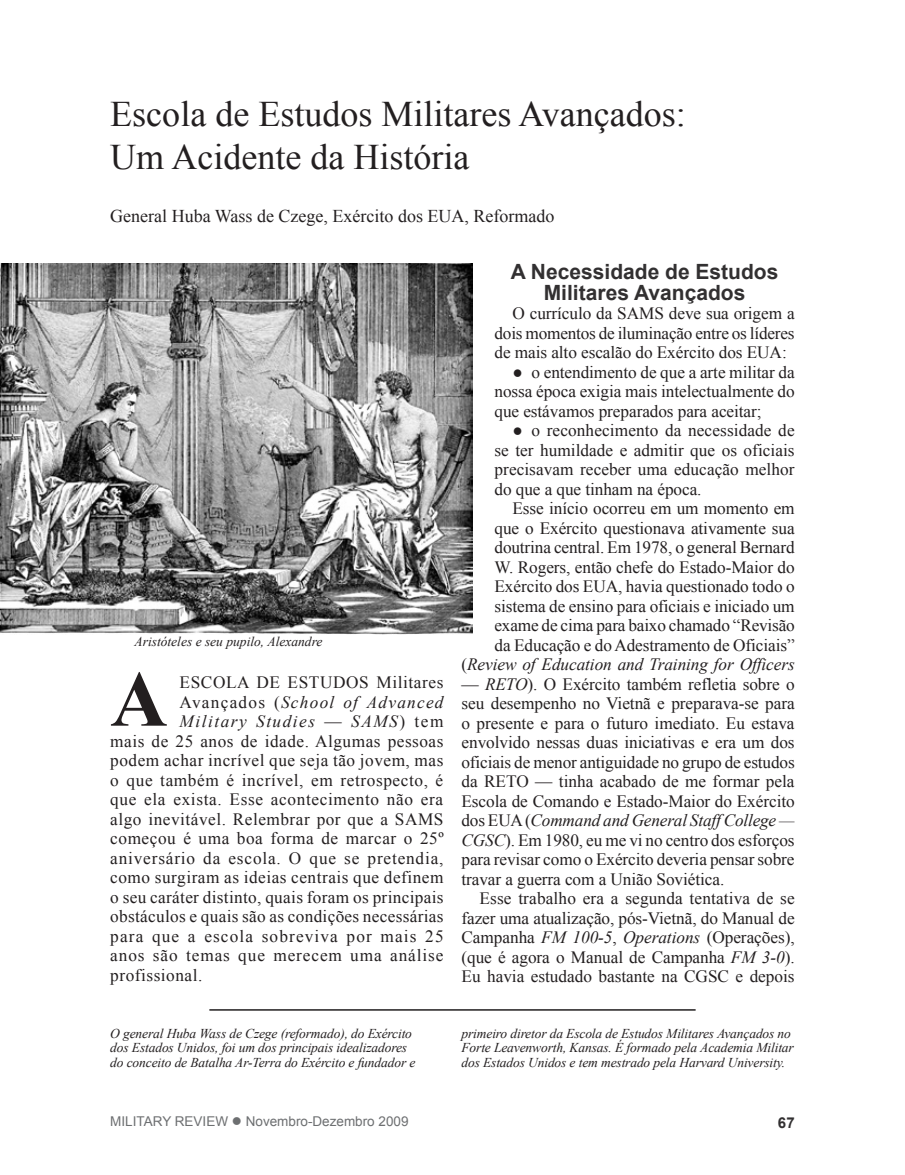
<style>
.page{position:relative;width:905px;height:1175px;background:#fff}
.page>*{position:absolute;margin:0;border:0;box-sizing:border-box;transform-origin:0 0}
.drop_cap_paragraph{font:700 79.5px "Times New Roman";color:#231f20}
.Article_Titles{font:36px "Times New Roman";color:#231f20}
.subhead{font:700 21px/21px "Arial";color:#323031;text-align:center}
.authorname{font:18px "Times New Roman";color:#231f20}
.fob{font:17.25px/19.5px "Times New Roman";letter-spacing:-.005em;color:#231f20;text-align:justify}
.drop_cap_paragraph-2{font:17.25px "Times New Roman";letter-spacing:.03em;color:#231f20}
.bulleted_fob{font:17.25px/19.5px "Times New Roman";letter-spacing:-.005em;color:#231f20;text-align:justify}
.drop_cap_paragraph-3{font:italic 17.25px "Times New Roman";letter-spacing:.085em;color:#231f20}
.drop_cap_paragraph-4{font:17.25px "Times New Roman";letter-spacing:.065em;color:#231f20}
.drop_cap_paragraph-5{font:17.25px "Times New Roman";letter-spacing:.055em;color:#231f20}
.subhead-2{font:700 15px "Arial";color:#323031}
.bio{font:italic 13.5px/14.2px "Times New Roman";letter-spacing:-.01em;color:#231f20}
.footer_b_page{font:13.5px "Arial";color:#6d6f71}
.cutline{font:italic 13.5px "Times New Roman";color:#231f20}
.s1{font-style:normal}
.s2{font-style:italic}
</style>
<div class="page">
<hr style="left:209px;top:1009px;width:486px;height:1px;background:#231f20">
<img style="left:0;top:263px;width:472px;height:371px">
<p class="Article_Titles" style="left:110px;top:90px;width:577px">Escola de Estudos Militares Avançados:</p>
<p class="Article_Titles" style="left:110px;top:133px;width:360px">Um Acidente da História</p>
<p class="authorname" style="left:110px;top:204px;width:446px">General Huba Wass de Czege, Exército dos EUA, Reformado</p>
<p class="cutline" style="left:134px;top:632px;width:189px">Aristóteles e seu pupilo, Alexandre</p>
<p class="drop_cap_paragraph" style="left:110px;top:644px;width:59px">A</p>
<p class="drop_cap_paragraph-2" style="left:180px;top:671px;width:265px">ESCOLA DE ESTUDOS Militares</p>
<p class="drop_cap_paragraph-3" style="left:180px;top:690px;width:265px"><span class="s1">Avançados (</span>School of Advanced</p>
<p class="drop_cap_paragraph-3" style="left:180px;top:709px;width:265px">Military Studies <span class="s1">—</span> SAMS<span class="s1">) tem</span></p>
<p class="drop_cap_paragraph-2" style="left:110px;top:729px;width:335px">mais de 25 anos de idade. Algumas pessoas</p>
<p class="drop_cap_paragraph-2" style="left:110px;top:749px;width:335px">podem achar incrível que seja tão jovem, mas</p>
<p class="drop_cap_paragraph-2" style="left:110px;top:768px;width:334px">o que também é incrível, em retrospecto, é</p>
<p class="drop_cap_paragraph-2" style="left:110px;top:788px;width:334px">que ela exista. Esse acontecimento não era</p>
<p class="drop_cap_paragraph-2" style="left:110px;top:807px;width:334px">algo inevitável. Relembrar por que a SAMS</p>
<p class="drop_cap_paragraph-2" style="left:110px;top:827px;width:335px">começou é uma boa forma de marcar o 25º</p>
<p class="drop_cap_paragraph-2" style="left:110px;top:846px;width:334px">aniversário da escola. O que se pretendia,</p>
<p class="drop_cap_paragraph-2" style="left:110px;top:866px;width:335px">como surgiram as ideias centrais que definem</p>
<p class="drop_cap_paragraph-2" style="left:110px;top:885px;width:335px">o seu caráter distinto, quais foram os principais</p>
<p class="drop_cap_paragraph-2" style="left:110px;top:905px;width:334px">obstáculos e quais são as condições necessárias</p>
<p class="drop_cap_paragraph-4" style="left:110px;top:924px;width:335px">para que a escola sobreviva por mais 25</p>
<p class="drop_cap_paragraph-5" style="left:110px;top:944px;width:335px">anos são temas que merecem uma análise</p>
<p class="drop_cap_paragraph-2" style="left:110px;top:963px;width:93px">profissional.</p>
<p class="subhead" style="left:510px;top:261px;width:269px">A Necessidade de Estudos<br>Militares Avançados</p>
<p class="fob" style="left:494px;top:303px;width:301px;text-indent:18px">O currículo da SAMS deve sua origem a dois momentos de iluminação entre os líderes de mais alto escalão do Exército dos EUA:</p>
<p class="bulleted_fob" style="left:494px;top:362px;width:302px;text-indent:18px">● o entendimento de que a arte militar da nossa época exigia mais intelectualmente do que estávamos preparados para aceitar;</p>
<p class="bulleted_fob" style="left:494px;top:420px;width:302px;text-indent:18px">● o reconhecimento da necessidade de se ter humildade e admitir que os oficiais precisavam receber uma educação melhor do que a que tinham na época.</p>
<p class="fob" style="left:461px;top:498px;width:335px;text-align:right">Esse início ocorreu em um momento em<br>que o Exército questionava ativamente sua doutrina central. Em 1978, o general Bernard<br>W. Rogers, então chefe do Estado-Maior do Exército dos EUA, havia questionado todo o sistema de ensino para oficiais e iniciado um exame de cima para baixo chamado “Revisão<br>da Educação e do Adestramento de Oficiais” (<span class="s2">Review of Education and Training for Officers</span></p>
<p class="fob" style="left:461px;top:674px;width:335px">— <span class="s2">RETO</span>). O Exército também refletia sobre o seu desempenho no Vietnã e preparava-se para o presente e para o futuro imediato. Eu estava envolvido nessas duas iniciativas e era um dos oficiais de menor antiguidade no grupo de estudos da RETO — tinha acabado de me formar pela Escola de Comando e Estado-Maior do Exército dos EUA (<span class="s2">Command and General Staff College — CGSC</span>). Em 1980, eu me vi no centro dos esforços para revisar como o Exército deveria pensar sobre travar a guerra com a União Soviética.</p>
<p class="fob" style="left:461px;top:888px;width:335px;text-indent:18px">Esse trabalho era a segunda tentativa de se fazer uma atualização, pós-Vietnã, do Manual de Campanha <span class="s2">FM 100-5</span>, <span class="s2">Operations</span> (Operações), (que é agora o Manual de Campanha <span class="s2">FM 3-0</span>).<br>Eu havia estudado bastante na CGSC e depois</p>
<p class="bio" style="left:110px;top:1026px;width:306px">O general Huba Wass de Czege (reformado), do Exército dos Estados Unidos, foi um dos principais idealizadores do conceito de Batalha Ar-Terra do Exército e fundador e</p>
<p class="bio" style="left:461px;top:1026px;width:334px">primeiro diretor da Escola de Estudos Militares Avançados no<br>Forte Leavenworth, Kansas. É formado pela Academia Militar dos Estados Unidos e tem mestrado pela Harvard University.</p>
<p class="footer_b_page" style="left:110px;top:1112px;width:300px">MILITARY REVIEW ● Novembro-Dezembro 2009</p>
<p class="subhead-2" style="left:778px;top:1112px;width:18px">67</p>
</div>
